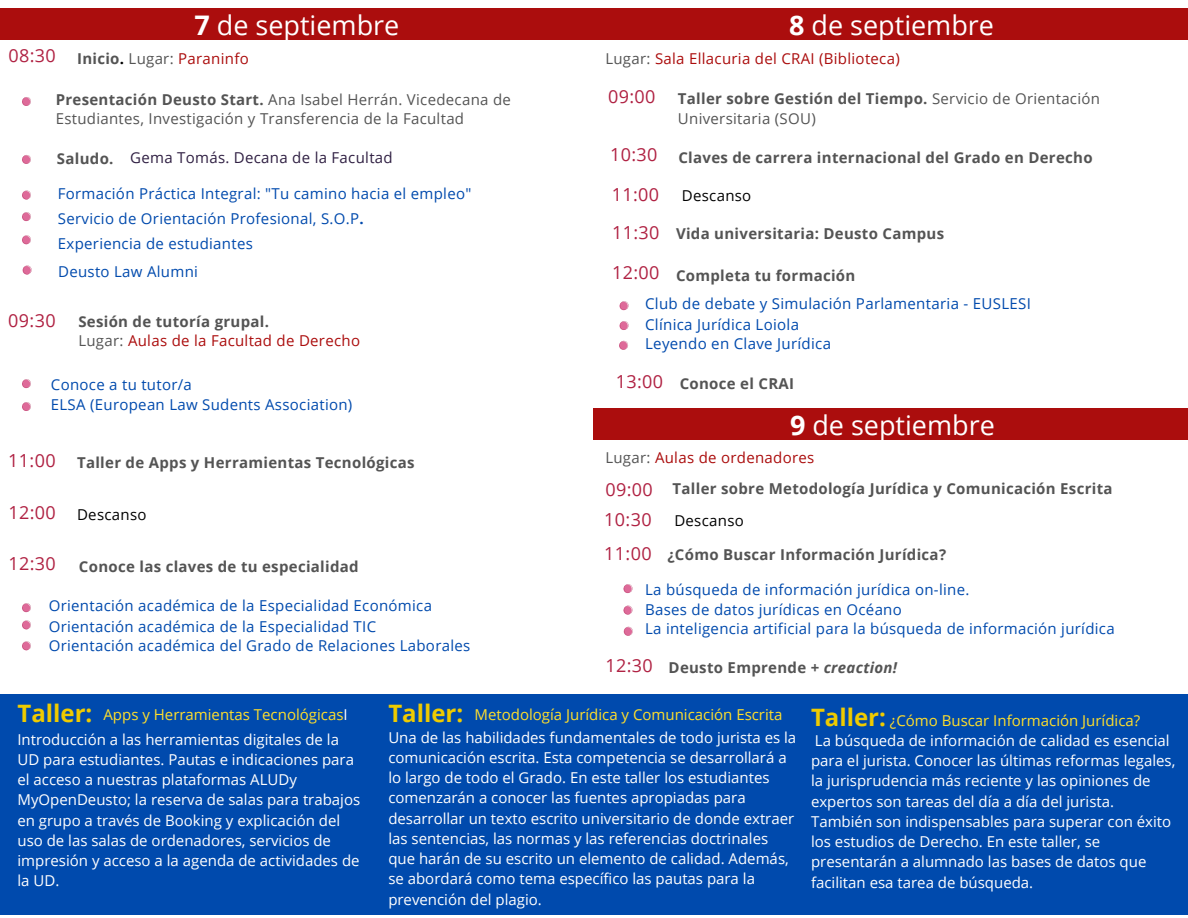
<style>
.page{position:relative;width:1188px;height:918px;background:#fff}
.page>*{position:absolute;margin:0;border:0;box-sizing:border-box;transform-origin:0 0}
.t1{font:27px "Open Sans";color:#fff}
.t2{font:18px "Open Sans";letter-spacing:.02em;color:#b02243}
.t3{font:15px/20.2px "Open Sans";color:#fff}
.t4{font:15px/19.6px "Open Sans";letter-spacing:.02em;color:#004aad}
.t5{font:700 15px "Open Sans";letter-spacing:.02em;color:#545454}
.t6{font:15px/20.2px "Open Sans";letter-spacing:.02em;color:#545454}
.t7{font:15px/19.2px "Open Sans";letter-spacing:.02em;color:#ab0d0d}
.t8{font:15px "Open Sans";color:#ffdf2b}
.t9{font:15px "Open Sans";letter-spacing:.02em;color:#302043}
.t10{font:15px "Open Sans";letter-spacing:.02em;color:#000}
.s1{font-weight:700}
.s2{font-size:18px;color:#b02243}
.s3{font-weight:700;color:#545454}
.s4{font-weight:700;color:#000}
.s5{color:#545454}
.s6{font-weight:400;font-size:18px;color:#b02243}
.s7{font-style:italic}
.s8{font-weight:700;font-size:24px;color:#efcb00}
.s9{color:#fff}
</style>
<div class="page">
<div style="left:0;top:8px;width:594px;height:32px;background:#ab0d0d"></div>
<div style="left:593px;top:408px;width:595px;height:32px;background:#ab0d0d"></div>
<div style="left:594px;top:8px;width:594px;height:32px;background:#ab0d0d"></div>
<svg style="left:22px;top:402px;width:9px;height:9px"></svg>
<svg style="left:22px;top:379px;width:9px;height:9px"></svg>
<svg style="left:22px;top:603px;width:9px;height:9px"></svg>
<svg style="left:22px;top:641px;width:9px;height:9px"></svg>
<svg style="left:22px;top:620px;width:9px;height:9px"></svg>
<div style="left:0;top:695px;width:1188px;height:220px;background:#004aad"></div>
<svg style="left:22px;top:97px;width:9px;height:9px"></svg>
<svg style="left:22px;top:155px;width:9px;height:9px"></svg>
<svg style="left:22px;top:191px;width:9px;height:8px"></svg>
<svg style="left:22px;top:212px;width:9px;height:9px"></svg>
<svg style="left:22px;top:235px;width:9px;height:9px"></svg>
<svg style="left:23px;top:266px;width:9px;height:8px"></svg>
<svg style="left:624px;top:584px;width:8px;height:9px"></svg>
<svg style="left:624px;top:606px;width:8px;height:8px"></svg>
<svg style="left:624px;top:627px;width:9px;height:9px"></svg>
<svg style="left:620px;top:301px;width:9px;height:9px"></svg>
<svg style="left:620px;top:321px;width:9px;height:9px"></svg>
<svg style="left:619px;top:341px;width:9px;height:9px"></svg>
<h1 class="t1" style="left:194px;top:6px;width:206px"><span class="s1">7</span> de septiembre</h1>
<p class="t7" style="left:8px;top:49px;width:242px"><span class="s2">08:30</span> <span class="s3">Inicio</span><span class="s4">.</span> <span class="s5">Lugar:</span> Paraninfo</p>
<p class="t6" style="left:56px;top:90px;width:457px;line-height:19.2px"><span class="s1">Presentación Deusto Start.</span> Ana Isabel Herrán. Vicedecana de<br>Estudiantes, Investigación y Transferencia de la Facultad</p>
<p class="t9" style="left:57px;top:147px;width:337px"><span class="s3">Saludo.</span> Gema Tomás. Decana de la Facultad</p>
<p class="t4" style="left:58px;top:184px;width:415px">Formación Práctica Integral: "Tu camino hacia el empleo"</p>
<p class="t4" style="left:58px;top:233px;width:196px">Experiencia de estudiantes</p>
<p class="t4" style="left:58px;top:208px;width:307px">Servicio de Orientación Profesional, S.O.P<span class="s1">.</span></p>
<p class="t4" style="left:58px;top:261px;width:141px">Deusto Law Alumni</p>
<p class="t2" style="left:8px;top:308px;width:49px">09:30</p>
<p class="t7" style="left:78px;top:312px;width:283px"><span class="s3">Sesión de tutoría grupal.<br></span><span class="s5">Lugar:</span> Aulas de la Facultad de Derecho</p>
<p class="t4" style="left:51px;top:374px;width:303px;line-height:20.2px">Conoce a tu tutor/a<br>ELSA (European Law Sudents Association)</p>
<p class="t5" style="left:8px;top:452px;width:408px"><span class="s6">11:00</span> Taller de Apps y Herramientas Tecnológicas</p>
<p class="t10" style="left:8px;top:504px;width:140px"><span class="s2">12:00</span> Descanso</p>
<p class="t2" style="left:8px;top:550px;width:49px">12:30</p>
<p class="t5" style="left:79px;top:556px;width:281px">Conoce las claves de tu especialidad</p>
<p class="t4" style="left:49px;top:596px;width:423px">Orientación académica de la Especialidad Económica<br>Orientación académica de la Especialidad TIC<br>Orientación académica del Grado de Relaciones Laborales</p>
<h1 class="t1" style="left:789px;top:6px;width:206px"><span class="s1">8</span> de septiembre</h1>
<p class="t7" style="left:605px;top:48px;width:296px"><span class="s5">Lugar:</span> Sala Ellacuria del CRAI (Biblioteca)</p>
<p class="t2" style="left:608px;top:84px;width:49px">09:00</p>
<p class="t6" style="left:678px;top:88px;width:424px"><span class="s1">Taller sobre Gestión del Tiempo.</span> Servicio de Orientación<br>Universitaria (SOU)</p>
<p class="t5" style="left:610px;top:147px;width:484px"><sup>10:30</sup> Claves de carrera internacional del Grado en Derecho</p>
<p class="t2" style="left:612px;top:182px;width:49px">11:00</p>
<p class="t10" style="left:682px;top:185px;width:71px">Descanso</p>
<p class="t5" style="left:612px;top:223px;width:334px"><span class="s6">11:30</span> Vida universitaria: Deusto Campus</p>
<p class="t5" style="left:612px;top:265px;width:245px"><span class="s6">12:00</span> Completa tu formación</p>
<p class="t4" style="left:645px;top:294px;width:387px">Club de debate y Simulación Parlamentaria - EUSLESI<br>Clínica Jurídica Loiola<br>Leyendo en Clave Jurídica</p>
<p class="t5" style="left:616px;top:373px;width:180px"><span class="s6">13:00</span> Conoce el CRAI</p>
<h1 class="t1" style="left:790px;top:406px;width:206px"><span class="s1">9</span> de septiembre</h1>
<p class="t7" style="left:605px;top:448px;width:210px"><span class="s5">Lugar:</span> Aulas de ordenadores</p>
<p class="t5" style="left:605px;top:478px;width:509px"><span class="s6">09:00</span> Taller sobre Metodología Jurídica y Comunicación Escrita</p>
<p class="t2" style="left:604px;top:507px;width:49px">10:30</p>
<p class="t10" style="left:674px;top:510px;width:71px">Descanso</p>
<p class="t5" style="left:604px;top:544px;width:343px"><span class="s6">11:00</span> ¿Cómo Buscar Información Jurídica?</p>
<p class="t4" style="left:645px;top:579px;width:471px">La búsqueda de información jurídica on-line.<br>Bases de datos jurídicas en Océano<br>La inteligencia artificial para la búsqueda de información jurídica</p>
<p class="t5" style="left:605px;top:657px;width:293px"><span class="s6">12:30</span> Deusto Emprende + <span class="s7">creaction!</span></p>
<p class="t8" style="left:17px;top:704px;width:332px"><span class="s8">Taller:</span> Apps y Herramientas Tecnológicas<span class="s9">I</span></p>
<p class="t8" style="left:388px;top:704px;width:754px"><span class="s8">Taller:</span> Metodología Jurídica y Comunicación Escrita <span class="s8">Taller:</span> ¿Cómo Buscar Información Jurídica?</p>
<p class="t3" style="left:17px;top:729px;width:344px">Introducción a las herramientas digitales de la UD para estudiantes. Pautas e indicaciones para el acceso a nuestras plataformas ALUDy MyOpenDeusto; la reserva de salas para trabajos en grupo a través de Booking y explicación del uso de las salas de ordenadores, servicios de impresión y acceso a la agenda de actividades de la UD.</p>
<p class="t3" style="left:388px;top:727px;width:409px">Una de las habilidades fundamentales de todo jurista es la comunicación escrita. Esta competencia se desarrollará a lo largo de todo el Grado. En este taller los estudiantes comenzarán a conocer las fuentes apropiadas para desarrollar un texto escrito universitario de donde extraer las sentencias, las normas y las referencias doctrinales que harán de su escrito un elemento de calidad. Además, se abordará como tema específico las pautas para la prevención del plagio.</p>
<p class="t3" style="left:811px;top:730px;width:366px">La búsqueda de información de calidad es esencial para el jurista. Conocer las últimas reformas legales, la jurisprudencia más reciente y las opiniones de expertos son tareas del día a día del jurista.<br>También son indispensables para superar con éxito los estudios de Derecho. En este taller, se presentarán a alumnado las bases de datos que facilitan esa tarea de búsqueda.</p>
</div>
